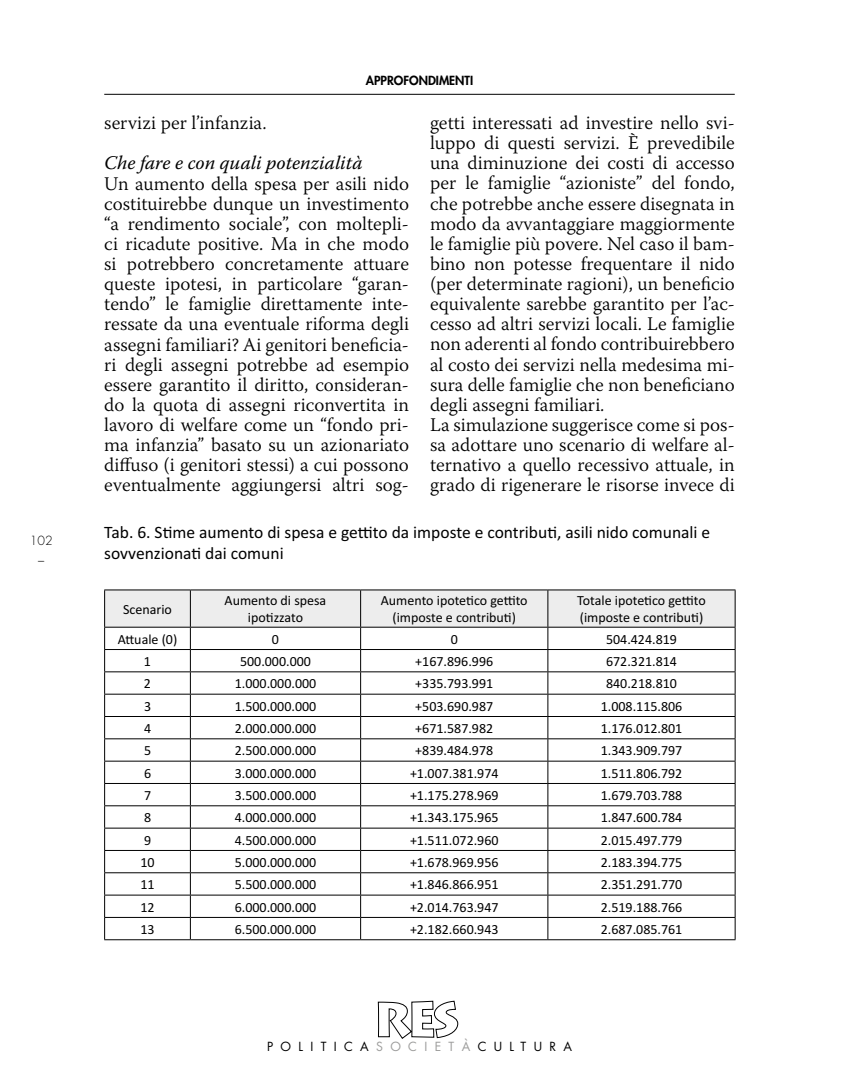
<style>
.page{position:relative;width:844px;height:1092px;background:#fff}
.page>*{position:absolute;margin:0;border:0;box-sizing:border-box;transform-origin:0 0}
.t1{font:300 19.25px/20.1px "Warnock Pro";color:#000;text-align:justify}
.t2{font:italic 19.25px "Warnock Pro";color:#000}
.t3{font:17.5px/21px "Calibri";color:#000}
.t4{font:14px/16.8px "Calibri";color:#000;text-align:center}
.t5{font:12.25px "Futura";letter-spacing:.6em;color:#000}
.t6{font:800 12.25px "Futura";color:#000}
.t7{font:300 12.25px/14.7px "Futura";color:#000;text-align:center}
.s1{color:#9d9d9c}
</style>
<div class="page">
<hr style="left:104px;top:94px;width:630px;height:1px;background:#000">
<svg style="left:377px;top:1000px;width:81px;height:38px"></svg>
<hr style="left:104px;top:589px;width:86px;height:1px;background:#000">
<hr style="left:190px;top:589px;width:170px;height:1px;background:#000">
<hr style="left:360px;top:589px;width:187px;height:1px;background:#000">
<hr style="left:547px;top:589px;width:188px;height:1px;background:#000">
<svg style="left:104px;top:590px;width:631px;height:349px"></svg>
<hr style="left:104px;top:939px;width:86px;height:1px;background:#000">
<hr style="left:190px;top:939px;width:170px;height:1px;background:#000">
<hr style="left:360px;top:939px;width:187px;height:1px;background:#000">
<hr style="left:547px;top:939px;width:188px;height:1px;background:#000">
<p class="t7" style="left:30px;top:533px;width:24px">102 _</p>
<p class="t6" style="left:365px;top:72px;width:109px">APPROFONDIMENTI</p>
<p class="t1" style="left:430px;top:112px;width:306px;text-align:left">getti interessati ad investire nello svi&shy;luppo di questi servizi. È prevedibile una diminuzione dei costi di accesso per le famiglie “azioniste” del fondo, che potrebbe anche essere disegnata in modo da avvantaggiare maggiormente le famiglie più povere. Nel caso il bam&shy;bino non potesse frequentare il nido (per determinate ragioni), un beneficio equivalente sarebbe garantito per l’ac&shy;cesso ad altri servizi locali. Le famiglie non aderenti al fondo contribuirebbero al costo dei servizi nella medesima mi&shy;sura delle famiglie che non beneficiano degli assegni familiari.<br>La simulazione suggerisce come si pos&shy;sa adottare uno scenario di welfare al&shy;ternativo a quello recessivo attuale, in grado di rigenerare le risorse invece di</p>
<p class="t3" style="left:104px;top:521px;width:607px">Tab. 6. Stime aumento di spesa e gettito da imposte e contributi, asili nido comunali e sovvenzionati dai comuni</p>
<p class="t1" style="left:104px;top:112px;width:164px">servizi per l’infanzia.</p>
<p class="t2" style="left:104px;top:151px;width:260px">Che fare e con quali potenzialità</p>
<p class="t1" style="left:104px;top:173px;width:306px">Un aumento della spesa per asili nido costituirebbe dunque un investimento “a rendimento sociale”, con moltepli&shy;ci ricadute positive. Ma in che modo si potrebbero concretamente attuare queste ipotesi, in particolare “garan&shy;tendo” le famiglie direttamente inte&shy;ressate da una eventuale riforma degli assegni familiari? Ai genitori beneficia&shy;ri degli assegni potrebbe ad esempio essere garantito il diritto, consideran&shy;do la quota di assegni riconvertita in lavoro di welfare come un “fondo pri&shy;ma infanzia” basato su un azionariato diffuso (i genitori stessi) a cui possono eventualmente aggiungersi altri sog-</p>
<p class="t4" style="left:123px;top:600px;width:50px">Scenario</p>
<p class="t4" style="left:224px;top:591px;width:103px">Aumento di spesa ipotizzato</p>
<p class="t4" style="left:381px;top:591px;width:148px">Aumento ipotetico gettito (imposte e contributi)</p>
<p class="t4" style="left:577px;top:591px;width:130px;text-align:left">Totale ipotetico gettito (imposte e contributi)</p>
<p class="t4" style="left:118px;top:630px;width:61px">Attuale (0)</p>
<p class="t4" style="left:272px;top:630px;width:9px">0</p>
<p class="t4" style="left:450px;top:630px;width:9px">0</p>
<p class="t4" style="left:606px;top:630px;width:72px">504.424.819</p>
<p class="t4" style="left:144px;top:652px;width:9px">1</p>
<p class="t4" style="left:240px;top:652px;width:72px">500.000.000</p>
<p class="t4" style="left:415px;top:652px;width:79px">+167.896.996</p>
<p class="t4" style="left:606px;top:652px;width:72px">672.321.814</p>
<p class="t4" style="left:144px;top:674px;width:9px">2</p>
<p class="t4" style="left:235px;top:674px;width:83px">1.000.000.000</p>
<p class="t4" style="left:415px;top:674px;width:79px">+335.793.991</p>
<p class="t4" style="left:606px;top:674px;width:72px">840.218.810</p>
<p class="t4" style="left:144px;top:696px;width:9px">3</p>
<p class="t4" style="left:235px;top:696px;width:83px">1.500.000.000</p>
<p class="t4" style="left:415px;top:696px;width:79px">+503.690.987</p>
<p class="t4" style="left:600px;top:696px;width:83px">1.008.115.806</p>
<p class="t4" style="left:144px;top:719px;width:9px">4</p>
<p class="t4" style="left:235px;top:719px;width:83px">2.000.000.000</p>
<p class="t4" style="left:415px;top:719px;width:79px">+671.587.982</p>
<p class="t4" style="left:600px;top:719px;width:83px">1.176.012.801</p>
<p class="t4" style="left:144px;top:741px;width:9px">5</p>
<p class="t4" style="left:235px;top:741px;width:83px">2.500.000.000</p>
<p class="t4" style="left:415px;top:741px;width:79px">+839.484.978</p>
<p class="t4" style="left:600px;top:741px;width:83px">1.343.909.797</p>
<p class="t4" style="left:144px;top:763px;width:9px">6</p>
<p class="t4" style="left:235px;top:763px;width:83px">3.000.000.000</p>
<p class="t4" style="left:410px;top:763px;width:90px">+1.007.381.974</p>
<p class="t4" style="left:600px;top:763px;width:83px">1.511.806.792</p>
<p class="t4" style="left:144px;top:786px;width:9px">7</p>
<p class="t4" style="left:235px;top:786px;width:83px">3.500.000.000</p>
<p class="t4" style="left:410px;top:786px;width:90px">+1.175.278.969</p>
<p class="t4" style="left:600px;top:786px;width:83px">1.679.703.788</p>
<p class="t4" style="left:144px;top:808px;width:9px">8</p>
<p class="t4" style="left:235px;top:808px;width:83px">4.000.000.000</p>
<p class="t4" style="left:410px;top:808px;width:90px">+1.343.175.965</p>
<p class="t4" style="left:600px;top:808px;width:83px">1.847.600.784</p>
<p class="t4" style="left:144px;top:830px;width:9px">9</p>
<p class="t4" style="left:235px;top:830px;width:83px">4.500.000.000</p>
<p class="t4" style="left:410px;top:830px;width:90px">+1.511.072.960</p>
<p class="t4" style="left:600px;top:830px;width:83px">2.015.497.779</p>
<p class="t4" style="left:140px;top:853px;width:16px">10</p>
<p class="t4" style="left:235px;top:853px;width:83px">5.000.000.000</p>
<p class="t4" style="left:410px;top:853px;width:90px">+1.678.969.956</p>
<p class="t4" style="left:600px;top:853px;width:83px">2.183.394.775</p>
<p class="t4" style="left:140px;top:875px;width:16px">11</p>
<p class="t4" style="left:235px;top:875px;width:83px">5.500.000.000</p>
<p class="t4" style="left:410px;top:875px;width:90px">+1.846.866.951</p>
<p class="t4" style="left:600px;top:875px;width:83px">2.351.291.770</p>
<p class="t4" style="left:140px;top:897px;width:16px">12</p>
<p class="t4" style="left:235px;top:897px;width:83px">6.000.000.000</p>
<p class="t4" style="left:410px;top:897px;width:90px">+2.014.763.947</p>
<p class="t4" style="left:600px;top:897px;width:83px">2.519.188.766</p>
<p class="t4" style="left:140px;top:920px;width:16px">13</p>
<p class="t4" style="left:235px;top:920px;width:83px">6.500.000.000</p>
<p class="t4" style="left:410px;top:920px;width:90px">+2.182.660.943</p>
<p class="t4" style="left:600px;top:920px;width:83px">2.687.085.761</p>
<p class="t5" style="left:267px;top:1037px;width:306px">POLITICA<span class="s1">SOCIETÀ</span>CULTURA</p>
</div>
